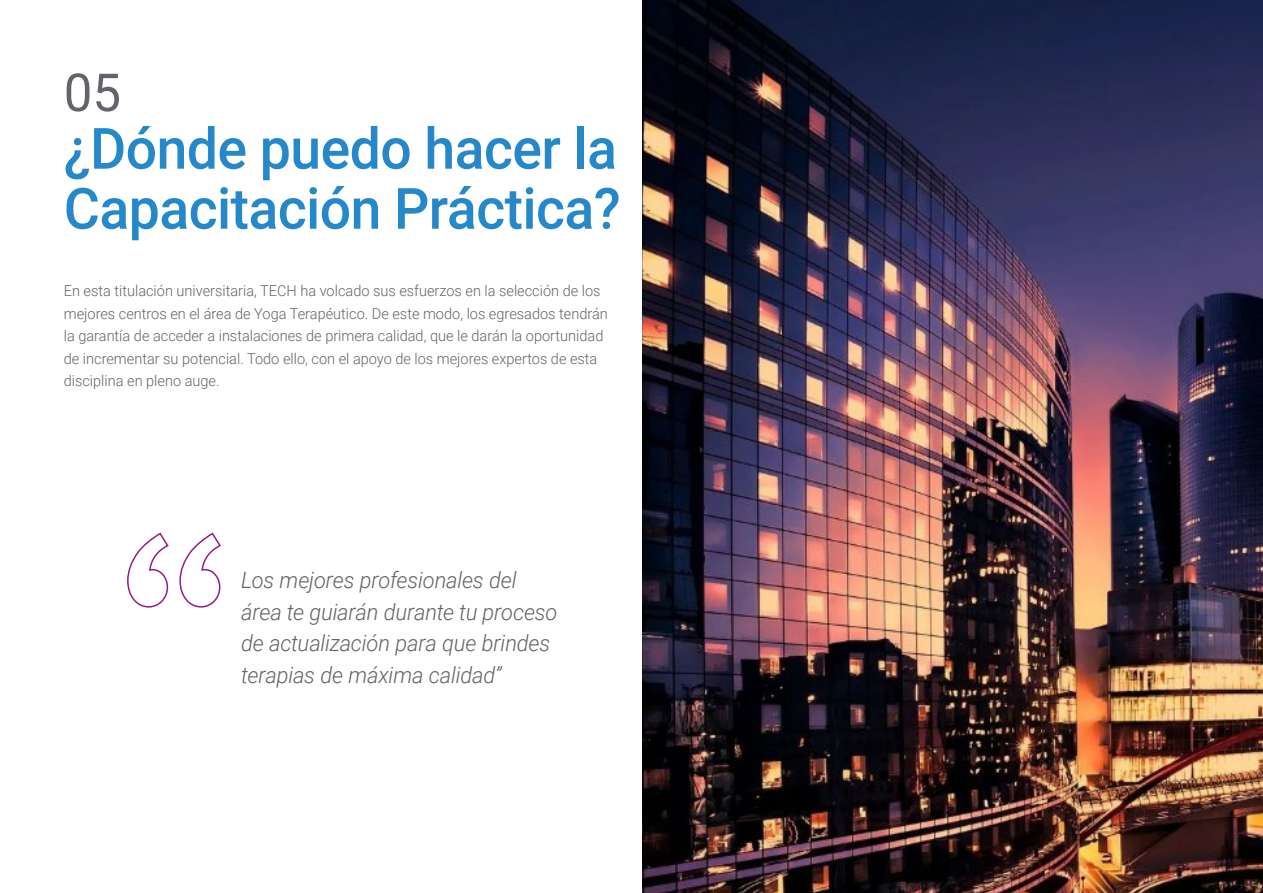
<style>
.page{position:relative;width:1263px;height:893px;background:#fff}
.page>*{position:absolute;margin:0;border:0;box-sizing:border-box;transform-origin:0 0}
.t1{font:500 57px/60px "Roboto";letter-spacing:-.01em;color:#2488c9}
.t2{font:52.5px "Roboto";color:#61646a}
.t3{font:italic 300 22.5px/31.5px "Roboto";letter-spacing:-.01em;color:#646363}
.t4{font:300 15px/22.5px "Roboto";color:#61646a}
</style>
<div class="page">
<svg style="left:127px;top:532px;width:94px;height:76px"></svg>
<img style="left:642px;top:0;width:621px;height:893px">
<h2 class="t2" style="left:64px;top:56px;width:59px">05</h2>
<h1 class="t1" style="left:64px;top:116px;width:558px">¿Dónde puedo hacer la<br>Capacitación Práctica?</h1>
<p class="t4" style="left:64px;top:279px;width:545px">En esta titulación universitaria, TECH ha volcado sus esfuerzos en la selección de los mejores centros en el área de Yoga Terapéutico. De este modo, los egresados tendrán la garantía de acceder a instalaciones de primera calidad, que le darán la oportunidad de incrementar su potencial. Todo ello, con el apoyo de los mejores expertos de esta disciplina en pleno auge.</p>
<h3 class="t3" style="left:241px;top:563px;width:318px">Los mejores profesionales del área te guiarán durante tu proceso de actualización para que brindes terapias de máxima calidad”</h3>
</div>
